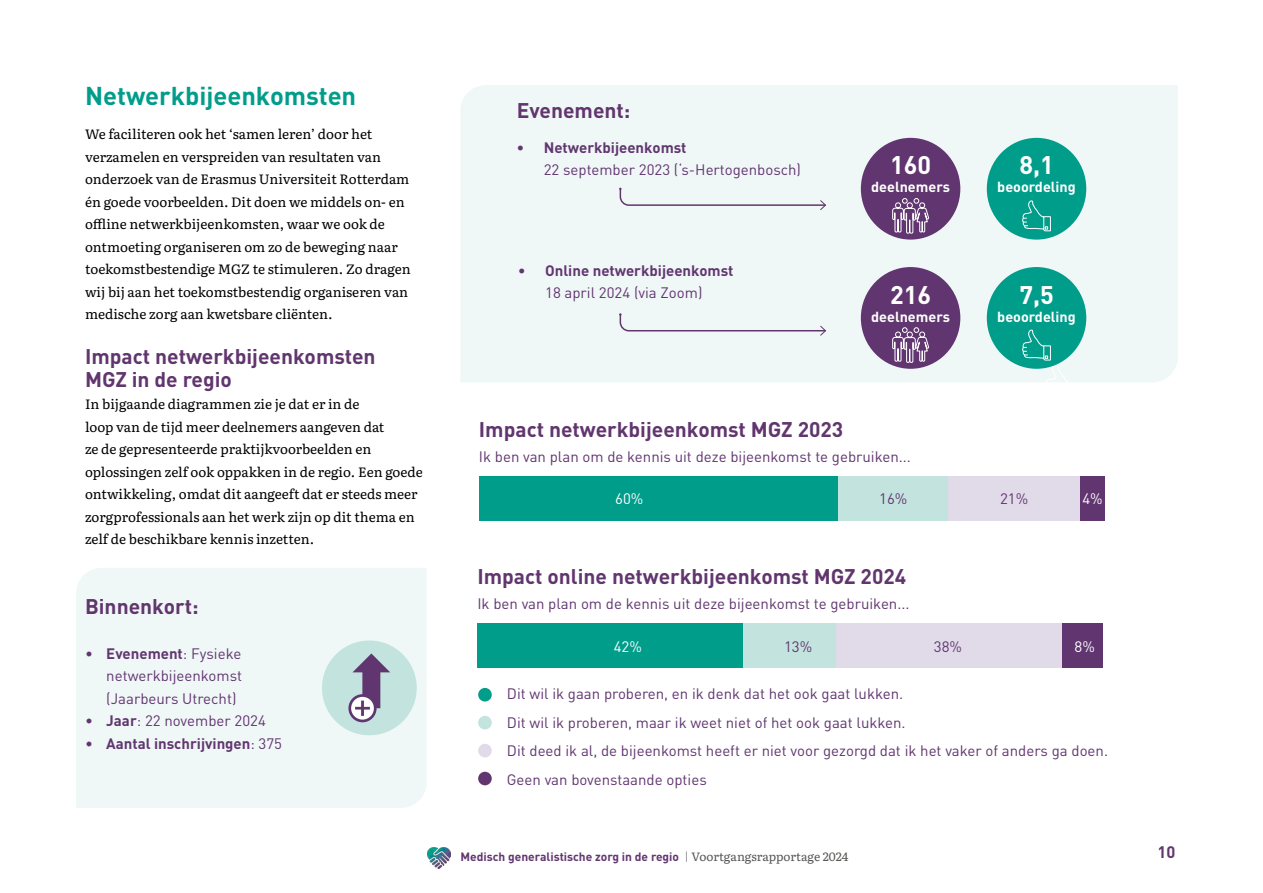
<style>
.page{position:relative;width:1263px;height:893px;background:#fff}
.page>*{position:absolute;margin:0;border:0;box-sizing:border-box;transform-origin:0 0}
.t1{font:700 25.5px "DIN Pro";color:#009d8b}
.t2{font:700 25.2px "DIN Pro";color:#fff}
.t3{font:700 21px "DIN Pro";color:#61366e}
.t4{font:700 16.5px "DIN Pro";color:#613670}
.t5{font:15px/22.5px "DIN Pro";color:#613670;text-align:right}
.t6{font:700 15px "DIN Pro";color:#613670}
.t7{font:15px "DIN Pro";color:#fff}
.t8{font:700 14.4px "DIN Pro";color:#fff}
.t9{font:13.5px/22.5px "Literata";color:#000}
.t10{font:700 12px "DIN Pro";color:#613670}
.s1{font-weight:700}
.s2{font-weight:400}
.s3{font-weight:300;color:#575756}
.s4{font-family:"Literata";font-weight:400;color:#575756}
</style>
<div class="page">
<img style="left:428px;top:847px;width:22px;height:21px">
<div style="left:76px;top:568px;width:351px;height:240px;background:#f0f8f7"></div>
<div style="left:461px;top:85px;width:717px;height:297px;background:#f0f8f7"></div>
<div style="left:987px;top:138px;width:99px;height:102px;background:#009d8b;border-radius:50%"></div>
<svg style="left:1022px;top:200px;width:29px;height:31px"></svg>
<div style="left:861px;top:138px;width:99px;height:102px;background:#613670;border-radius:50%"></div>
<svg style="left:892px;top:198px;width:37px;height:36px"></svg>
<div style="left:479px;top:476px;width:359px;height:44px;background:#009d8b"></div>
<div style="left:838px;top:476px;width:110px;height:44px;background:#c3e3de"></div>
<div style="left:948px;top:476px;width:132px;height:44px;background:#e1dbe9"></div>
<div style="left:1080px;top:476px;width:25px;height:44px;background:#613670"></div>
<div style="left:987px;top:267px;width:99px;height:102px;background:#009d8b;border-radius:50%"></div>
<svg style="left:1022px;top:329px;width:58px;height:53px"></svg>
<div style="left:861px;top:267px;width:99px;height:102px;background:#613670;border-radius:50%"></div>
<svg style="left:892px;top:327px;width:37px;height:36px"></svg>
<div style="left:322px;top:640px;width:95px;height:95px;background:#c3e3de;border-radius:50%"></div>
<svg style="left:348px;top:653px;width:42px;height:69px"></svg>
<div style="left:477px;top:623px;width:266px;height:44px;background:#009d8b"></div>
<div style="left:743px;top:623px;width:93px;height:44px;background:#c3e3de"></div>
<div style="left:836px;top:623px;width:226px;height:44px;background:#e1dbe9"></div>
<div style="left:1062px;top:623px;width:41px;height:44px;background:#613670"></div>
<div style="left:478px;top:688px;width:14px;height:13px;background:#009d8b;border-radius:50%"></div>
<div style="left:478px;top:716px;width:14px;height:13px;background:#c3e3de;border-radius:50%"></div>
<div style="left:478px;top:744px;width:14px;height:13px;background:#e1dbe9;border-radius:50%"></div>
<div style="left:478px;top:772px;width:14px;height:13px;background:#613670;border-radius:50%"></div>
<svg style="left:619px;top:187px;width:208px;height:24px"></svg>
<svg style="left:619px;top:313px;width:208px;height:23px"></svg>
<p class="t1" style="left:85px;top:78px;width:273px">Netwerkbijeenkomsten</p>
<p class="t9" style="left:85px;top:122px;width:327px">We faciliteren ook het ‘samen leren’ door het verzamelen en verspreiden van resultaten van onderzoek van de Erasmus Universiteit Rotterdam én goede voorbeelden. Dit doen we middels on- en offline netwerkbijeenkomsten, waar we ook de ontmoeting organiseren om zo de beweging naar toekomstbestendige MGZ te stimuleren. Zo dragen wij bij aan het toekomstbestendig organiseren van medische zorg aan kwetsbare cliënten.</p>
<p class="t3" style="left:85px;top:342px;width:292px">Impact netwerkbijeenkomsten</p>
<p class="t3" style="left:85px;top:365px;width:148px">MGZ in de regio</p>
<p class="t9" style="left:85px;top:392px;width:339px">In bijgaande diagrammen zie je dat er in de<br>loop van de tijd meer deelnemers aangeven dat<br>ze de gepresenteerde praktijkvoorbeelden en oplossingen zelf ook oppakken in de regio. Een goede ontwikkeling, omdat dit aangeeft dat er steeds meer zorgprofessionals aan het werk zijn op dit thema en zelf de beschikbare kennis inzetten.</p>
<p class="t3" style="left:85px;top:592px;width:115px">Binnenkort:</p>
<p class="t5" style="left:85px;top:642px;width:158px">• <span class="s1">Evenement</span>: Fysieke netwerkbijeenkomst</p>
<p class="t5" style="left:106px;top:687px;width:132px">(Jaarbeurs Utrecht)</p>
<p class="t5" style="left:85px;top:709px;width:182px">• <span class="s1">Jaar</span>: 22 november 2024</p>
<p class="t6" style="left:85px;top:733px;width:199px"><span class="s2">•</span> Aantal inschrijvingen<span class="s2">: 375</span></p>
<p class="t3" style="left:517px;top:96px;width:115px">Evenement:</p>
<p class="t6" style="left:517px;top:137px;width:171px">• Netwerkbijeenkomst</p>
<p class="t5" style="left:544px;top:158px;width:259px">22 september 2023 (‘s-Hertogenbosch)</p>
<p class="t6" style="left:518px;top:260px;width:217px">• Online netwerkbijeenkomst</p>
<p class="t5" style="left:545px;top:281px;width:159px">18 april 2024 (via Zoom)</p>
<p class="t2" style="left:890px;top:148px;width:43px">160</p>
<p class="t8" style="left:871px;top:177px;width:80px">deelnemers</p>
<p class="t2" style="left:890px;top:277px;width:43px">216</p>
<p class="t8" style="left:871px;top:307px;width:80px">deelnemers</p>
<p class="t2" style="left:1019px;top:148px;width:36px">8,1</p>
<p class="t8" style="left:997px;top:177px;width:80px">beoordeling</p>
<p class="t2" style="left:1019px;top:277px;width:36px">7,5</p>
<p class="t8" style="left:997px;top:307px;width:80px">beoordeling</p>
<p class="t3" style="left:479px;top:415px;width:366px">Impact netwerkbijeenkomst MGZ 2023</p>
<p class="t5" style="left:479px;top:445px;width:434px">Ik ben van plan om de kennis uit deze bijeenkomst te gebruiken...</p>
<p class="t7" style="left:615px;top:489px;width:30px">60%</p>
<p class="t5" style="left:879px;top:487px;width:30px">16%</p>
<p class="t5" style="left:1000px;top:487px;width:30px">21%</p>
<p class="t7" style="left:1082px;top:489px;width:22px">4%</p>
<p class="t3" style="left:477px;top:562px;width:430px">Impact online netwerkbijeenkomst MGZ 2024</p>
<p class="t5" style="left:477px;top:592px;width:434px">Ik ben van plan om de kennis uit deze bijeenkomst te gebruiken...</p>
<p class="t7" style="left:614px;top:636px;width:30px">42%</p>
<p class="t5" style="left:784px;top:634px;width:30px">13%</p>
<p class="t5" style="left:934px;top:634px;width:30px">38%</p>
<p class="t7" style="left:1074px;top:636px;width:22px">8%</p>
<p class="t5" style="left:507px;top:682px;width:398px">Dit wil ik gaan proberen, en ik denk dat het ook gaat lukken.</p>
<p class="t5" style="left:507px;top:711px;width:400px">Dit wil ik proberen, maar ik weet niet of het ook gaat lukken.</p>
<p class="t5" style="left:507px;top:739px;width:603px">Dit deed ik al, de bijeenkomst heeft er niet voor gezorgd dat ik het vaker of anders ga doen.</p>
<p class="t5" style="left:507px;top:768px;width:201px">Geen van bovenstaande opties</p>
<p class="t10" style="left:460px;top:848px;width:389px">Medisch generalistische zorg in de regio <span class="s3">|</span> <span class="s4">Voortgangsrapportage 2024</span></p>
<p class="t4" style="left:1157px;top:841px;width:19px">10</p>
</div>
